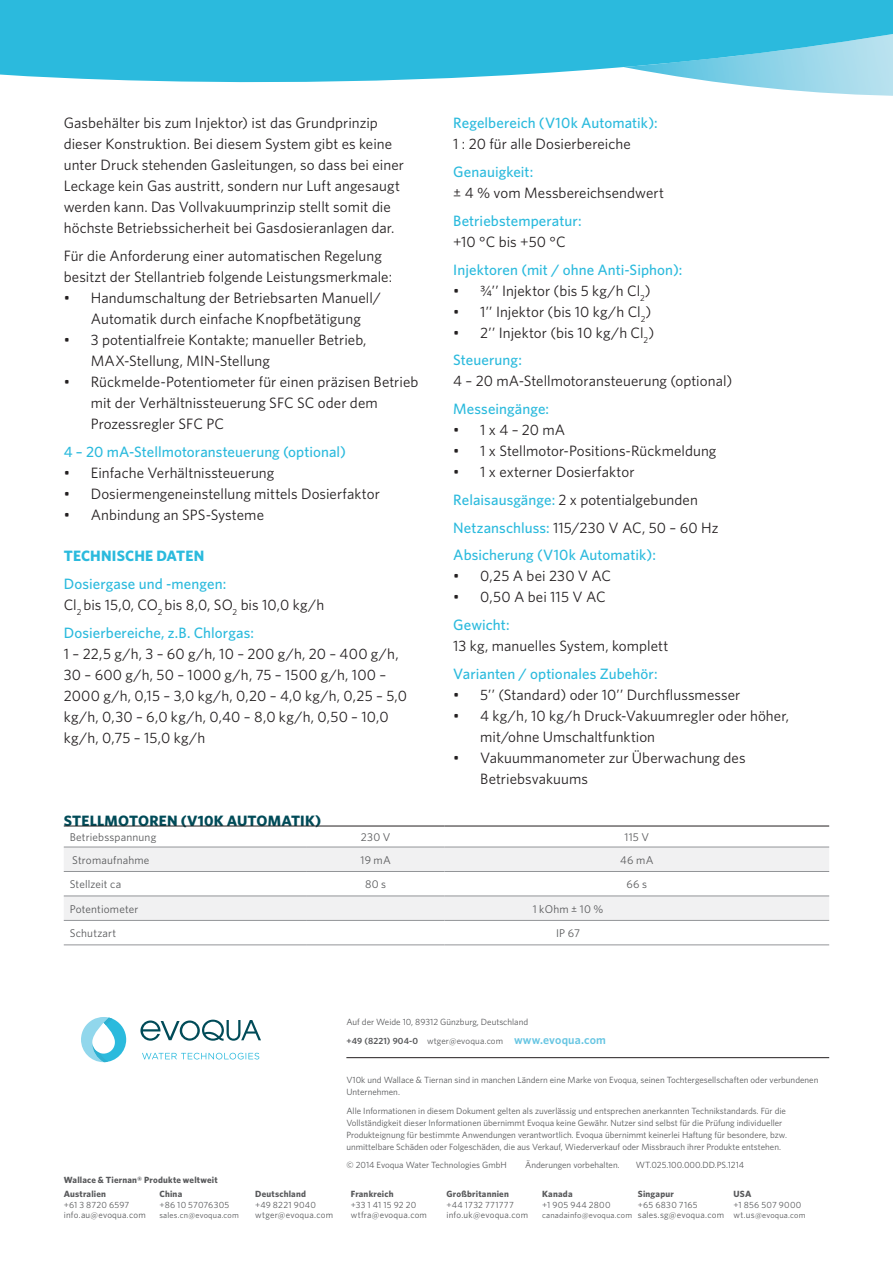
<style>
.page{position:relative;width:893px;height:1263px;background:#fff}
.page>*{position:absolute;margin:0;border:0;box-sizing:border-box;transform-origin:0 0}
.t1{font:15px/21px "Whitney";letter-spacing:.005em;color:#231f20}
.t2{font:500 15px "Whitney";letter-spacing:.005em;color:#2bbadd}
.t3{font:700 15px "Whitney";letter-spacing:.005em;color:#004b58}
.t4{font:700 15px "Whitney";letter-spacing:.01em;color:#2bbadd}
.t5{font:11.25px "Whitney";letter-spacing:.015em;color:#58595b}
.t6{font:9px/12px "Whitney";color:#58595b}
.t7{font:9px/10.5px "Whitney";letter-spacing:.025em;color:#58595b}
.t8{font:700 9px "Whitney";letter-spacing:.025em;color:#58595b}
.t9{font:9px "Whitney";letter-spacing:.03em;color:#58595b}
.t10{font:9px/10.5px "Whitney";letter-spacing:.02em;color:#58595b}
.t11{font:8.25px "Whitney";letter-spacing:.02em;color:#58595b}
.s1{font-weight:500;color:#2bbadd}
.s2{font-weight:600}
.s3{font-weight:600;font-size:12px;color:#66c5e2}
.s4{font-size:9px}
</style>
<div class="page">
<svg style="left:140px;top:1020px;width:121px;height:21px"></svg>
<svg style="left:142px;top:1053px;width:117px;height:6px"></svg>
<svg style="left:81px;top:1017px;width:45px;height:45px"></svg>
<svg style="left:0;top:0;width:893px;height:96px;fill:#2bbadd"></svg>
<svg style="left:64px;top:848px;width:765px;height:72px;fill:#f1f1f2"></svg>
<hr style="left:64px;top:871px;width:243px;height:1px;background:#939598">
<hr style="left:307px;top:871px;width:137px;height:1px;background:#939598">
<hr style="left:444px;top:871px;width:385px;height:1px;background:#939598">
<hr style="left:64px;top:896px;width:243px;height:1px;background:#939598">
<hr style="left:307px;top:896px;width:137px;height:1px;background:#939598">
<hr style="left:444px;top:896px;width:385px;height:1px;background:#939598">
<hr style="left:64px;top:920px;width:243px;height:1px;background:#939598">
<hr style="left:307px;top:920px;width:137px;height:1px;background:#939598">
<hr style="left:444px;top:920px;width:385px;height:1px;background:#939598">
<hr style="left:64px;top:826px;width:243px;height:1px;background:#231f20">
<hr style="left:307px;top:826px;width:137px;height:1px;background:#231f20">
<hr style="left:444px;top:826px;width:385px;height:1px;background:#231f20">
<hr style="left:64px;top:847px;width:243px;height:1px;background:#939598">
<hr style="left:307px;top:847px;width:137px;height:1px;background:#939598">
<hr style="left:444px;top:847px;width:385px;height:1px;background:#939598">
<hr style="left:64px;top:945px;width:243px;height:1px;background:#939598">
<hr style="left:307px;top:945px;width:137px;height:1px;background:#939598">
<hr style="left:444px;top:945px;width:385px;height:1px;background:#939598">
<hr style="left:346px;top:1057px;width:483px;height:1px;background:#231f20">
<p class="t1" style="left:64px;top:112px;width:342px">Gasbehälter bis zum Injektor) ist das Grundprinzip dieser Konstruktion. Bei diesem System gibt es keine unter Druck stehenden Gasleitungen, so dass bei einer Leckage kein Gas austritt, sondern nur Luft angesaugt werden kann. Das Vollvakuumprinzip stellt somit die höchste Betriebssicherheit bei Gasdosieranlagen dar.</p>
<p class="t1" style="left:64px;top:245px;width:330px">Für die Anforderung einer automatischen Regelung besitzt der Stellantrieb folgende Leistungsmerkmale:</p>
<p class="t1" style="left:64px;top:287px;width:318px;text-align:center">• Handumschaltung der Betriebsarten Manuell/<br>Automatik durch einfache Knopfbetätigung</p>
<p class="t1" style="left:91px;top:329px;width:277px;text-indent:-27px">• 3 potentialfreie Kontakte; manueller Betrieb,<br>MAX-Stellung, MIN-Stellung</p>
<p class="t1" style="left:91px;top:371px;width:329px;text-indent:-27px">• Rückmelde-Potentiometer für einen präzisen Betrieb mit der Verhältnissteuerung SFC SC oder dem<br>Prozessregler SFC PC</p>
<p class="t2" style="left:64px;top:442px;width:284px">4 – 20 mA-Stellmotoransteuerung (optional)</p>
<p class="t1" style="left:64px;top:462px;width:212px">• Einfache Verhältnissteuerung</p>
<p class="t1" style="left:64px;top:483px;width:318px">• Dosiermengeneinstellung mittels Dosierfaktor</p>
<p class="t1" style="left:64px;top:504px;width:202px">• Anbindung an SPS-Systeme</p>
<p class="t4" style="left:64px;top:546px;width:142px">TECHNISCHE DATEN</p>
<p class="t1" style="left:64px;top:573px;width:262px"><span class="s1">Dosiergase und -mengen:<br></span>Cl<sub>2</sub> bis 15,0, CO<sub>2</sub> bis 8,0, SO<sub>2</sub> bis 10,0 kg/h</p>
<p class="t2" style="left:64px;top:622px;width:192px">Dosierbereiche, z.B. Chlorgas:</p>
<p class="t1" style="left:64px;top:642px;width:345px">1 – 22,5 g/h, 3 – 60 g/h, 10 – 200 g/h, 20 – 400 g/h, 30 – 600 g/h, 50 – 1000 g/h, 75 – 1500 g/h, 100 – 2000 g/h, 0,15 – 3,0 kg/h, 0,20 – 4,0 kg/h, 0,25 – 5,0 kg/h, 0,30 – 6,0 kg/h, 0,40 – 8,0 kg/h, 0,50 – 10,0 kg/h, 0,75 – 15,0 kg/h</p>
<p class="t2" style="left:453px;top:113px;width:206px">Regelbereich (V10k Automatik):</p>
<p class="t1" style="left:453px;top:133px;width:179px">1 : 20 für alle Dosierbereiche</p>
<p class="t2" style="left:453px;top:162px;width:82px">Genauigkeit:</p>
<p class="t1" style="left:453px;top:182px;width:212px">± 4 % vom Messbereichsendwert</p>
<p class="t2" style="left:453px;top:211px;width:130px">Betriebstemperatur:</p>
<p class="t1" style="left:453px;top:231px;width:114px">+10 °C bis +50 °C</p>
<p class="t2" style="left:453px;top:259px;width:231px">Injektoren (mit / ohne Anti-Siphon):</p>
<p class="t1" style="left:453px;top:279px;width:199px">• ¾’’ Injektor (bis 5 kg/h Cl<sub>2</sub>)</p>
<p class="t1" style="left:453px;top:300px;width:200px">• 1’’ Injektor (bis 10 kg/h Cl<sub>2</sub>)</p>
<p class="t1" style="left:453px;top:318px;width:203px;line-height:27.8px">• 2’’ Injektor (bis 10 kg/h Cl<sub>2</sub>)<br><span class="s1">Steuerung:</span></p>
<p class="t1" style="left:453px;top:370px;width:281px">4 – 20 mA-Stellmotoransteuerung (optional)</p>
<p class="t2" style="left:453px;top:399px;width:97px">Messeingänge:</p>
<p class="t1" style="left:453px;top:419px;width:114px">• 1 x 4 – 20 mA</p>
<p class="t1" style="left:453px;top:440px;width:265px">• 1 x Stellmotor-Positions-Rückmeldung</p>
<p class="t1" style="left:453px;top:458px;width:267px;line-height:27.8px">• 1 x externer Dosierfaktor <span class="s1">Relaisausgänge:</span> 2 x potentialgebunden <span class="s1">Netzanschluss:</span> 115/230 V AC, 50 – 60 Hz <span class="s1">Absicherung (V10k Automatik):</span></p>
<p class="t1" style="left:453px;top:565px;width:159px">• 0,25 A bei 230 V AC</p>
<p class="t1" style="left:453px;top:586px;width:154px">• 0,50 A bei 115 V AC</p>
<p class="t2" style="left:453px;top:615px;width:58px">Gewicht:</p>
<p class="t1" style="left:453px;top:635px;width:217px">13 kg, manuelles System, komplett</p>
<p class="t2" style="left:453px;top:664px;width:206px">Varianten / optionales Zubehör:</p>
<p class="t1" style="left:453px;top:684px;width:289px">• 5’’ (Standard) oder 10’’ Durchflussmesser</p>
<p class="t1" style="left:480px;top:705px;width:310px;text-indent:-27px">• 4 kg/h, 10 kg/h Druck-Vakuumregler oder höher, mit/ohne Umschaltfunktion</p>
<p class="t1" style="left:480px;top:747px;width:267px;text-indent:-27px">• Vakuummanometer zur Überwachung des<br>Betriebsvakuums</p>
<p class="t3" style="left:64px;top:810px;width:259px">STELLMOTOREN (V10K AUTOMATIK)</p>
<p class="t5" style="left:70px;top:830px;width:88px">Betriebsspannung</p>
<p class="t5" style="left:361px;top:830px;width:31px">230 V</p>
<p class="t5" style="left:625px;top:830px;width:26px">115 V</p>
<p class="t5" style="left:72px;top:852px;width:79px">Stromaufnahme</p>
<p class="t5" style="left:361px;top:852px;width:32px">19 mA</p>
<p class="t5" style="left:620px;top:852px;width:35px">46 mA</p>
<p class="t5" style="left:70px;top:877px;width:53px">Stellzeit ca</p>
<p class="t5" style="left:365px;top:877px;width:23px">80 s</p>
<p class="t5" style="left:627px;top:877px;width:22px">66 s</p>
<p class="t5" style="left:70px;top:901px;width:70px">Potentiometer</p>
<p class="t5" style="left:533px;top:901px;width:72px">1 kOhm ± 10 %</p>
<p class="t5" style="left:70px;top:926px;width:48px">Schutzart</p>
<p class="t5" style="left:556px;top:926px;width:25px">IP 67</p>
<p class="t8" style="left:64px;top:1174px;width:155px">Wallace &amp; Tiernan® Produkte weltweit</p>
<p class="t8" style="left:64px;top:1188px;width:44px">Australien</p>
<p class="t10" style="left:64px;top:1199px;width:83px">+61 3 8720 6597 info.au@evoqua.com</p>
<p class="t8" style="left:159px;top:1188px;width:24px">China</p>
<p class="t9" style="left:159px;top:1198px;width:71px">+86 10 57076305</p>
<p class="t11" style="left:159px;top:1210px;width:81px">sales.cn@evoqua.com</p>
<p class="t8" style="left:255px;top:1188px;width:52px">Deutschland</p>
<p class="t7" style="left:255px;top:1199px;width:79px">+49 8221 9040 wtger@evoqua.com</p>
<p class="t6" style="left:346px;top:1012px;width:261px;line-height:18.8px">Auf der Weide 10, 89312 Günzburg, Deutschland<br><span class="s2">+49 (8221) 904-0</span> wtger@evoqua.com <span class="s3">www.evoqua.com</span></p>
<p class="t6" style="left:346px;top:1073px;width:473px">V10k und Wallace &amp; Tiernan sind in manchen Ländern eine Marke von Evoqua, seinen Tochtergesellschaften oder verbundenen<br>Unternehmen.</p>
<p class="t6" style="left:346px;top:1104px;width:442px">Alle Informationen in diesem Dokument gelten als zuverlässig und entsprechen anerkannten Technikstandards. Für die Vollständigkeit dieser Informationen übernimmt Evoqua keine Gewähr. Nutzer sind selbst für die Prüfung individueller Produkteignung für bestimmte Anwendungen verantwortlich. Evoqua übernimmt keinerlei Haftung für besondere, bzw. unmittelbare Schäden oder Folgeschäden, die aus Verkauf, Wiederverkauf oder Missbrauch ihrer Produkte entstehen.</p>
<p class="t6" style="left:346px;top:1159px;width:162px">© 2014 Evoqua Water Technologies GmbH</p>
<p class="t6" style="left:525px;top:1159px;width:96px">Änderungen vorbehalten.</p>
<p class="t6" style="left:636px;top:1159px;width:110px">WT.025.100.000.DD.PS.1214</p>
<p class="t8" style="left:351px;top:1188px;width:44px">Frankreich</p>
<p class="t7" style="left:351px;top:1199px;width:78px">+33 1 41 15 92 20 wtfra@evoqua.com</p>
<p class="t8" style="left:446px;top:1188px;width:64px">Großbritannien</p>
<p class="t7" style="left:446px;top:1199px;width:83px">+44 1732 771777 info.uk@evoqua.com</p>
<p class="t8" style="left:542px;top:1188px;width:32px">Kanada</p>
<p class="t9" style="left:542px;top:1198px;width:70px">+1 905 944 2800</p>
<p class="t11" style="left:542px;top:1210px;width:92px">canadainfo@evoqua.com</p>
<p class="t8" style="left:638px;top:1188px;width:38px">Singapur</p>
<p class="t7" style="left:638px;top:1199px;width:88px">+65 6830 7165 sales.sg@evoqua.com</p>
<p class="t8" style="left:733px;top:1188px;width:19px">USA</p>
<p class="t9" style="left:733px;top:1198px;width:69px">+1 856 507 9000</p>
<p class="t11" style="left:733px;top:1210px;width:74px"><span class="s4">wt.us</span>@evoqua.com</p>
</div>
